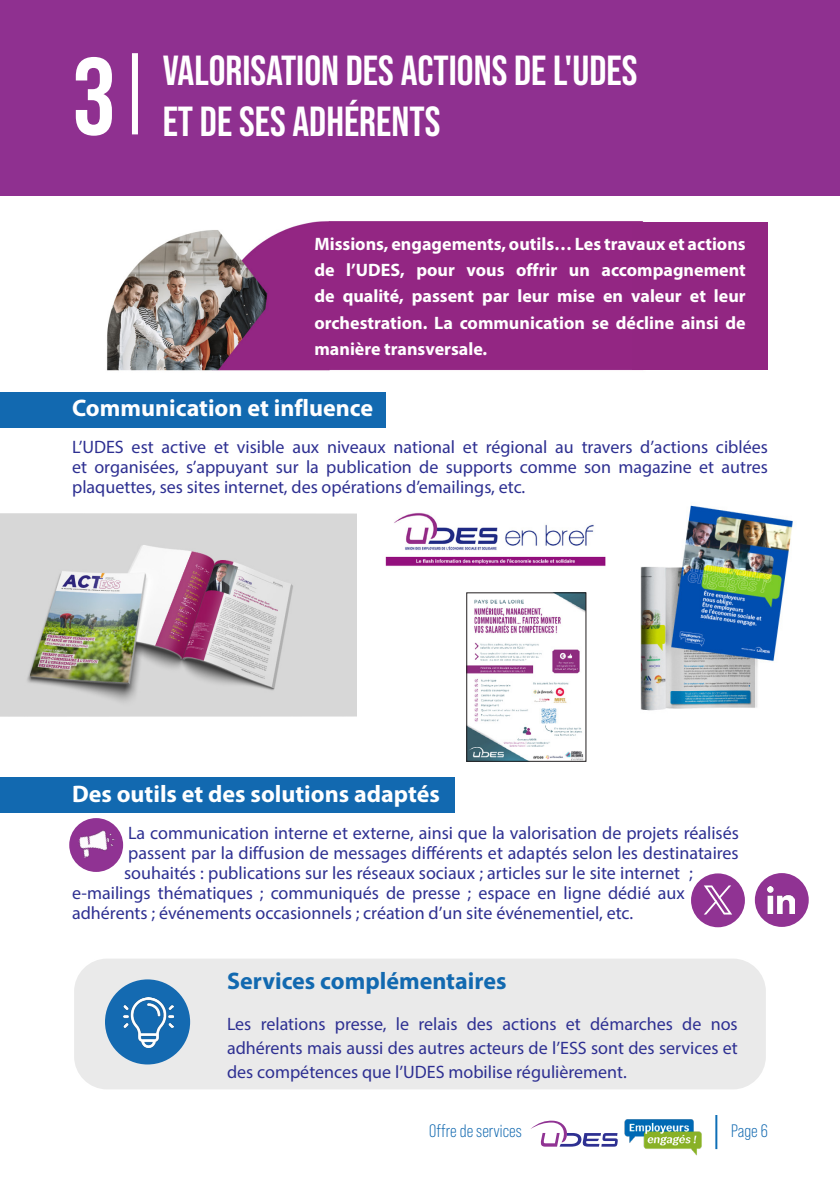
<style>
.page{position:relative;width:840px;height:1191px;background:#fff}
.page>*{position:absolute;margin:0;border:0;box-sizing:border-box;transform-origin:0 0}
.t1{font:700 110px "Bebas Neue";color:#fff}
.t2{font:42px "Bebas Neue";color:#fff}
.t3{font:700 24px "Myriad Pro";color:#fff}
.t4{font:700 24px "Myriad Pro";color:#1269b0}
.t5{font:18px/20px "Myriad Pro";color:#2e3092;text-align:justify}
.t6{font:700 18px/26px "Myriad Pro";color:#fff;text-align:justify}
.t7{font:18px "Bebas Neue Pro";color:#1269b0}
</style>
<div class="page">
<img style="left:585px;top:505px;width:208px;height:235px">
<div style="left:0;top:777px;width:454px;height:35px;background:#1269b0"></div>
<div style="left:0;top:0;width:839px;height:195px;background:#8f3090"></div>
<div style="left:0;top:393px;width:386px;height:35px;background:#1269b0"></div>
<div style="left:132px;top:53px;width:6px;height:81px;background:#fff"></div>
<svg style="left:530px;top:1120px;width:87px;height:26px"></svg>
<hr style="left:715px;top:1115px;width:2px;height:34px;background:#0f6fb6">
<img style="left:624px;top:1119px;width:78px;height:37px">
<img style="left:107px;top:221px;width:538px;height:150px">
<div style="left:631px;top:222px;width:135px;height:147px;background:#922682"></div>
<div style="left:73px;top:957px;width:693px;height:133px;background:#eaeaea;border-radius:34px"></div>
<div style="left:72px;top:956px;width:695px;height:135px;border:2px solid #fff;border-radius:34px"></div>
<div style="left:105px;top:979px;width:85px;height:85px;background:#146ab1;border-radius:50%"></div>
<img style="left:123px;top:997px;width:50px;height:50px">
<img style="left:385px;top:508px;width:223px;height:61px">
<img style="left:468px;top:594px;width:115px;height:165px">
<div style="left:466px;top:592px;width:119px;height:169px;border:1px solid #231f20"></div>
<div style="left:690px;top:873px;width:54px;height:54px;background:#903393;border-radius:50%"></div>
<div style="left:754px;top:873px;width:54px;height:54px;background:#903393;border-radius:50%"></div>
<img style="left:767px;top:886px;width:27px;height:28px">
<div style="left:69px;top:818px;width:54px;height:54px;background:#903393;border-radius:50%"></div>
<img style="left:74px;top:823px;width:43px;height:43px">
<svg style="left:704px;top:885px;width:27px;height:29px"></svg>
<img style="left:0;top:514px;width:356px;height:201px">
<p class="t1" style="left:72px;top:36px;width:45px">3</p>
<p class="t2" style="left:163px;top:47px;width:476px">VALORISATION DES ACTIONS DE L'UDES</p>
<p class="t2" style="left:163px;top:97px;width:279px">ET DE SES ADHÉRENTS</p>
<p class="t6" style="left:314px;top:231px;width:432px">Missions, engagements, outils… Les travaux et actions de l’UDES, pour vous offrir un accompagnement de qualité, passent par leur mise en valeur et leur orchestration. La communication se décline ainsi de manière transversale.</p>
<p class="t3" style="left:72px;top:393px;width:302px">Communication et influence</p>
<p class="t5" style="left:72px;top:437px;width:697px">L’UDES est active et visible aux niveaux national et régional au travers d’actions ciblées et organisées, s’appuyant sur la publication de supports comme son magazine et autres plaquettes, ses sites internet, des opérations d’emailings, etc.</p>
<p class="t3" style="left:72px;top:778px;width:369px">Des outils et des solutions adaptés</p>
<p class="t5" style="left:128px;top:822px;width:612px">La communication interne et externe, ainsi que la valorisation de projets réalisés</p>
<p class="t5" style="left:128px;top:842px;width:611px">passent par la diffusion de messages différents et adaptés selon les destinataires</p>
<p class="t5" style="left:124px;top:862px;width:570px">souhaités : publications sur les réseaux sociaux ; articles sur le site internet ;</p>
<p class="t5" style="left:72px;top:882px;width:613px">e-mailings thématiques ; communiqués de presse ; espace en ligne dédié aux</p>
<p class="t5" style="left:72px;top:902px;width:562px">adhérents ; événements occasionnels ; création d’un site événementiel, etc.</p>
<p class="t4" style="left:227px;top:965px;width:281px">Services complémentaires</p>
<p class="t5" style="left:227px;top:1011px;width:512px;line-height:24px">Les relations presse, le relais des actions et démarches de nos adhérents mais aussi des autres acteurs de l’ESS sont des services et des compétences que l’UDES mobilise régulièrement.</p>
<p class="t7" style="left:429px;top:1121px;width:94px">Offre de services</p>
<p class="t7" style="left:730px;top:1121px;width:38px">Page 6</p>
</div>
